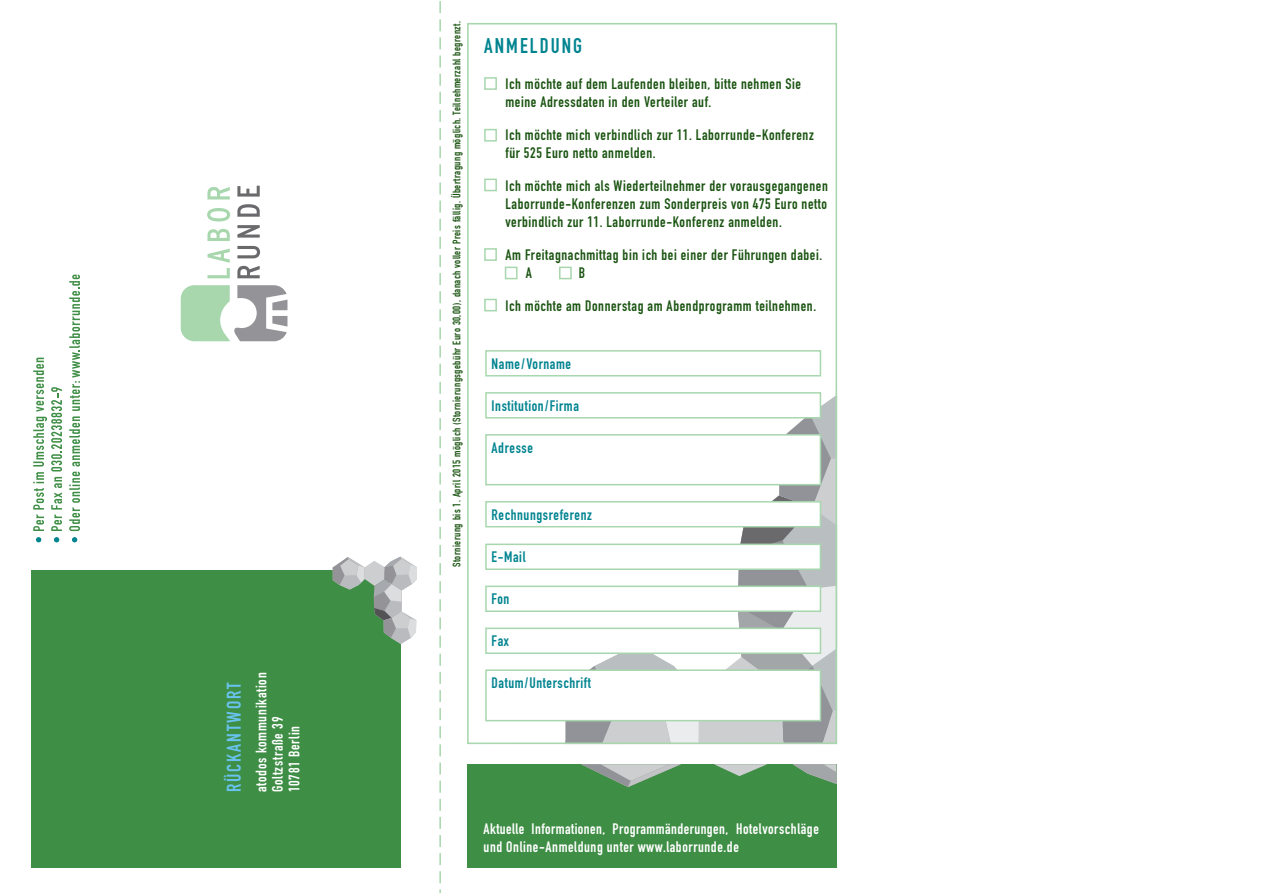
<style>
.page{position:relative;width:1263px;height:893px;background:#fff}
.page>*{position:absolute;margin:0;border:0;box-sizing:border-box;transform-origin:0 0}
.t1{font:21px "DIN Engschrift";letter-spacing:.1em;color:#008490}
.t2{font:19.5px "DIN Engschrift";letter-spacing:.1em;color:#69c3ee}
.t3{font:15px/18px "DIN Engschrift";letter-spacing:.04em;color:#1c5513}
.t4{font:15px/16.5px "DIN Engschrift";letter-spacing:.04em;color:#fff}
.t5{font:15px "DIN Engschrift";letter-spacing:.04em;color:#008490}
.t6{font:10.8px "DIN Engschrift";letter-spacing:.04em;color:#1c5513}
</style>
<div class="page">
<svg style="left:439px;top:1px;width:2px;height:892px"></svg>
<div style="left:467px;top:764px;width:369px;height:103px;background:#3f8e46"></div>
<svg style="left:714px;top:764px;width:53px;height:12px"></svg>
<svg style="left:484px;top:128px;width:338px;height:594px"></svg>
<svg style="left:581px;top:764px;width:100px;height:23px"></svg>
<svg style="left:793px;top:764px;width:43px;height:20px"></svg>
<svg style="left:565px;top:395px;width:272px;height:350px"></svg>
<div style="left:484px;top:129px;width:13px;height:13px;background:#fff;border:2px solid #a8d7ae"></div>
<div style="left:484px;top:179px;width:13px;height:12px;background:#fff;border:2px solid #a8d7ae"></div>
<div style="left:484px;top:248px;width:13px;height:13px;background:#fff;border:2px solid #a8d7ae"></div>
<div style="left:484px;top:299px;width:13px;height:12px;background:#fff;border:2px solid #a8d7ae"></div>
<div style="left:484px;top:77px;width:13px;height:13px;background:#fff;border:2px solid #a8d7ae"></div>
<div style="left:505px;top:267px;width:12px;height:12px;background:#fff;border:2px solid #a8d7ae"></div>
<div style="left:559px;top:267px;width:13px;height:12px;background:#fff;border:2px solid #a8d7ae"></div>
<div style="left:485px;top:350px;width:336px;height:26px;background:#fff;border:2px solid #a8d7ae"></div>
<div style="left:485px;top:392px;width:336px;height:26px;background:#fff;border:2px solid #a8d7ae"></div>
<div style="left:485px;top:434px;width:336px;height:51px;background:#fff;border:2px solid #a8d7ae"></div>
<div style="left:485px;top:544px;width:336px;height:26px;background:#fff;border:2px solid #a8d7ae"></div>
<div style="left:485px;top:501px;width:336px;height:26px;background:#fff;border:2px solid #a8d7ae"></div>
<div style="left:485px;top:586px;width:336px;height:26px;background:#fff;border:2px solid #a8d7ae"></div>
<div style="left:485px;top:628px;width:336px;height:26px;background:#fff;border:2px solid #a8d7ae"></div>
<div style="left:485px;top:669px;width:336px;height:52px;background:#fff;border:2px solid #a8d7ae"></div>
<svg style="left:69px;top:472px;width:11px;height:59px"></svg>
<svg style="left:69px;top:275px;width:11px;height:191px"></svg>
<svg style="left:33px;top:358px;width:29px;height:173px"></svg>
<div style="left:31px;top:570px;width:370px;height:297px;background:#3f8e46"></div>
<svg style="left:333px;top:557px;width:84px;height:87px"></svg>
<svg style="left:181px;top:285px;width:106px;height:56px"></svg>
<svg style="left:237px;top:266px;width:23px;height:12px"></svg>
<svg style="left:237px;top:246px;width:23px;height:12px"></svg>
<svg style="left:237px;top:225px;width:23px;height:13px"></svg>
<svg style="left:237px;top:204px;width:23px;height:13px"></svg>
<svg style="left:237px;top:186px;width:23px;height:11px"></svg>
<svg style="left:207px;top:249px;width:23px;height:29px"></svg>
<svg style="left:207px;top:229px;width:23px;height:12px"></svg>
<svg style="left:207px;top:208px;width:23px;height:13px"></svg>
<svg style="left:207px;top:187px;width:23px;height:12px"></svg>
<svg style="left:72px;top:537px;width:5px;height:5px"></svg>
<svg style="left:54px;top:537px;width:5px;height:5px"></svg>
<svg style="left:36px;top:537px;width:5px;height:5px"></svg>
<h2 class="t2" style="left:223px;top:792px;width:111px;rotate:-90deg">RÜCKANTWORT</h2>
<p class="t4" style="left:253px;top:792px;width:121px;rotate:-90deg">atodos kommunikation<br>Goltzstraße 39<br>10781 Berlin</p>
<p class="t6" style="left:450px;top:567px;width:547px;rotate:-90deg">Stornierung bis 1. April 2015 möglich (Stornierungsgebühr Euro 30,00), danach voller Preis fällig. Übertragung möglich. Teilnehmerzahl begrenzt.</p>
<h1 class="t1" style="left:484px;top:33px;width:100px">ANMELDUNG</h1>
<p class="t3" style="left:505px;top:75px;width:297px">Ich möchte auf dem Laufenden bleiben, bitte nehmen Sie meine Adressdaten in den Verteiler auf.</p>
<p class="t3" style="left:505px;top:126px;width:310px">Ich möchte mich verbindlich zur 11. Laborrunde-Konferenz für 525 Euro netto anmelden.</p>
<p class="t3" style="left:505px;top:177px;width:324px;text-align:justify">Ich möchte mich als Wiederteilnehmer der vorausgegangenen Laborrunde-Konferenzen zum Sonderpreis von 475 Euro netto verbindlich zur 11. Laborrunde-Konferenz anmelden.</p>
<p class="t3" style="left:526px;top:246px;width:298px;text-indent:-20px">Am Freitagnachmittag bin ich bei einer der Führungen dabei.<br>A</p>
<p class="t3" style="left:579px;top:264px;width:8px">B</p>
<p class="t3" style="left:505px;top:297px;width:312px">Ich möchte am Donnerstag am Abendprogramm teilnehmen.</p>
<p class="t5" style="left:492px;top:355px;width:81px">Name/Vorname</p>
<p class="t5" style="left:492px;top:397px;width:89px">Institution/Firma</p>
<p class="t5" style="left:492px;top:439px;width:43px">Adresse</p>
<p class="t5" style="left:492px;top:506px;width:102px">Rechnungsreferenz</p>
<p class="t5" style="left:492px;top:548px;width:35px">E-Mail</p>
<p class="t5" style="left:492px;top:590px;width:19px">Fon</p>
<p class="t5" style="left:492px;top:632px;width:19px">Fax</p>
<p class="t5" style="left:492px;top:674px;width:101px">Datum/Unterschrift</p>
<p class="t4" style="left:484px;top:820px;width:337px;line-height:18px">Aktuelle Informationen, Programmänderungen, Hotelvorschläge und Online-Anmeldung unter www.laborrunde.de</p>
</div>
